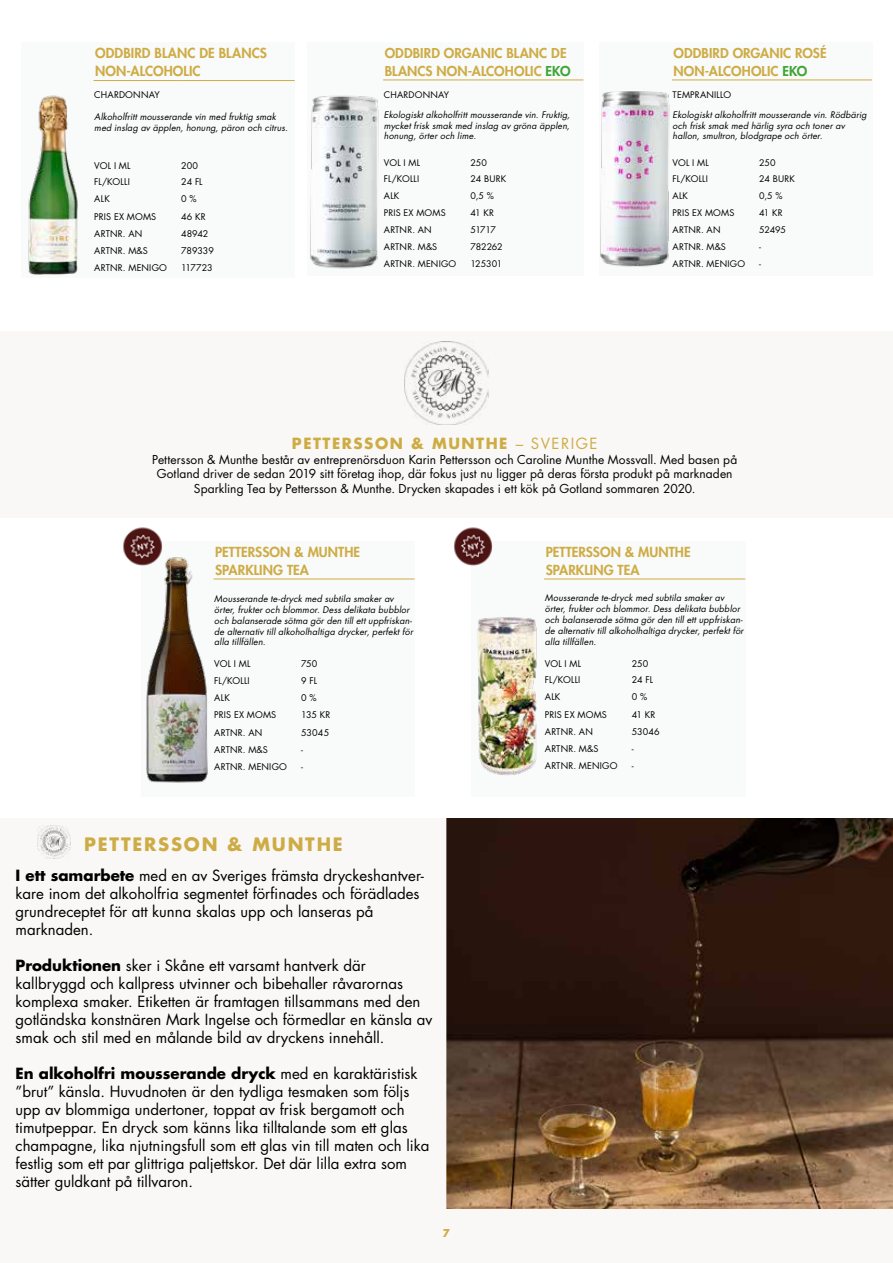
<style>
.page{position:relative;width:893px;height:1263px;background:#fff}
.page>*{position:absolute;margin:0;border:0;box-sizing:border-box;transform-origin:0 0}
.t1{font:700 18px "Futura Std";letter-spacing:.1em;color:#ceac45}
.t2{font:15px/18px "Futura Std";color:#000}
.t3{font:700 15px "Futura Std";letter-spacing:.1em;color:#ceac45}
.t4{font:800 13.5px/18px "Futura Std";letter-spacing:.005em;color:#ceac45}
.t5{font:800 13.35px/17.7px "Futura Std";letter-spacing:.005em;color:#ceac45}
.t6{font:12px/14.4px "Futura Std";letter-spacing:.005em;color:#000;text-align:center}
.t7{font:700 10.5px "Futura Std";color:#ceac45}
.t8{font:italic 9px/10.8px "Futura Std";letter-spacing:.015em;color:#000}
.t9{font:9px "Futura Std";letter-spacing:.02em;color:#000}
.t10{font:italic 8.85px/10.6px "Futura Std";letter-spacing:.015em;color:#000;text-align:justify}
.t11{font:8.85px "Futura Std";letter-spacing:.02em;color:#000}
.s1{color:#3fa535}
.s2{font-weight:400}
.s3{font-weight:700}
</style>
<div class="page">
<div style="left:0;top:1209px;width:893px;height:54px;background:#f9f8f6"></div>
<div style="left:307px;top:42px;width:76px;height:234px;background:#f9fafa"></div>
<img style="left:310px;top:95px;width:69px;height:174px">
<div style="left:383px;top:42px;width:200px;height:234px;background:#f9fafa"></div>
<hr style="left:383px;top:80px;width:87px;height:1px;background:#ceac45">
<hr style="left:470px;top:80px;width:113px;height:1px;background:#ceac45">
<div style="left:599px;top:42px;width:73px;height:234px;background:#f9fafa"></div>
<img style="left:600px;top:91px;width:70px;height:176px">
<div style="left:672px;top:42px;width:200px;height:234px;background:#f9fafa"></div>
<hr style="left:672px;top:80px;width:87px;height:1px;background:#ceac45">
<hr style="left:759px;top:80px;width:113px;height:1px;background:#ceac45">
<div style="left:21px;top:42px;width:73px;height:236px;background:#f9fafa"></div>
<img style="left:28px;top:95px;width:50px;height:180px">
<div style="left:94px;top:42px;width:201px;height:236px;background:#f9fafa"></div>
<hr style="left:94px;top:80px;width:87px;height:1px;background:#ceac45">
<hr style="left:181px;top:80px;width:114px;height:1px;background:#ceac45">
<div style="left:141px;top:541px;width:73px;height:256px;background:#f9fafa"></div>
<div style="left:214px;top:541px;width:201px;height:256px;background:#f9fafa"></div>
<hr style="left:214px;top:579px;width:87px;height:1px;background:#ceac45">
<hr style="left:301px;top:579px;width:114px;height:1px;background:#ceac45">
<div style="left:471px;top:541px;width:73px;height:256px;background:#f9fafa"></div>
<div style="left:544px;top:541px;width:201px;height:256px;background:#f9fafa"></div>
<hr style="left:544px;top:579px;width:88px;height:1px;background:#ceac45">
<hr style="left:632px;top:579px;width:113px;height:1px;background:#ceac45">
<div style="left:0;top:332px;width:893px;height:186px;background:#f9f8f6"></div>
<img style="left:447px;top:819px;width:446px;height:390px">
<div style="left:0;top:819px;width:447px;height:390px;background:#f9f8f6"></div>
<img style="left:405px;top:341px;width:83px;height:84px">
<img style="left:146px;top:557px;width:149px;height:226px">
<img style="left:477px;top:617px;width:60px;height:158px">
<img style="left:453px;top:527px;width:40px;height:39px">
<img style="left:122px;top:527px;width:40px;height:39px">
<img style="left:37px;top:826px;width:34px;height:33px">
<p class="t4" style="left:95px;top:44px;width:173px">ODDBIRD BLANC DE BLANCS<br>NON-ALCOHOLIC</p>
<p class="t9" style="left:94px;top:89px;width:67px">CHARDONNAY</p>
<p class="t8" style="left:94px;top:111px;width:195px">Alkoholfritt mousserande vin med fruktig smak med inslag av äpplen, honung, päron och citrus.</p>
<p class="t9" style="left:94px;top:160px;width:38px">VOL I ML</p>
<p class="t9" style="left:181px;top:160px;width:18px">200</p>
<p class="t9" style="left:94px;top:176px;width:37px">FL/KOLLI</p>
<p class="t9" style="left:181px;top:176px;width:23px">24 FL</p>
<p class="t9" style="left:94px;top:193px;width:17px">ALK</p>
<p class="t9" style="left:181px;top:193px;width:17px">0 %</p>
<p class="t9" style="left:94px;top:211px;width:64px">PRIS EX MOMS</p>
<p class="t9" style="left:181px;top:211px;width:26px">46 KR</p>
<p class="t9" style="left:94px;top:228px;width:50px">ARTNR. AN</p>
<p class="t9" style="left:181px;top:228px;width:29px">48942</p>
<p class="t9" style="left:94px;top:245px;width:55px">ARTNR. M&amp;S</p>
<p class="t9" style="left:181px;top:245px;width:34px">789339</p>
<p class="t9" style="left:94px;top:262px;width:74px">ARTNR. MENIGO</p>
<p class="t9" style="left:181px;top:262px;width:33px">117723</p>
<p class="t5" style="left:385px;top:44px;width:187px">ODDBIRD ORGANIC BLANC DE<br>BLANCS NON-ALCOHOLIC <span class="s1">EKO</span></p>
<p class="t11" style="left:384px;top:89px;width:67px">CHARDONNAY</p>
<p class="t10" style="left:384px;top:110px;width:188px">Ekologiskt alkoholfritt mousserande vin. Fruktig, mycket frisk smak med inslag av gröna äpplen, honung, örter och lime.</p>
<p class="t11" style="left:384px;top:157px;width:38px">VOL I ML</p>
<p class="t11" style="left:470px;top:157px;width:18px">250</p>
<p class="t11" style="left:384px;top:173px;width:37px">FL/KOLLI</p>
<p class="t11" style="left:470px;top:173px;width:37px">24 BURK</p>
<p class="t11" style="left:384px;top:190px;width:17px">ALK</p>
<p class="t11" style="left:470px;top:190px;width:25px">0,5 %</p>
<p class="t11" style="left:384px;top:207px;width:63px">PRIS EX MOMS</p>
<p class="t11" style="left:470px;top:207px;width:25px">41 KR</p>
<p class="t11" style="left:384px;top:224px;width:49px">ARTNR. AN</p>
<p class="t11" style="left:470px;top:224px;width:27px">51717</p>
<p class="t11" style="left:384px;top:241px;width:55px">ARTNR. M&amp;S</p>
<p class="t11" style="left:470px;top:241px;width:34px">782262</p>
<p class="t11" style="left:384px;top:258px;width:74px">ARTNR. MENIGO</p>
<p class="t11" style="left:470px;top:258px;width:33px">125301</p>
<p class="t5" style="left:673px;top:44px;width:155px">ODDBIRD ORGANIC ROSÉ<br>NON-ALCOHOLIC <span class="s1">EKO</span></p>
<p class="t11" style="left:673px;top:89px;width:60px">TEMPRANILLO</p>
<p class="t10" style="left:673px;top:110px;width:196px;text-align:left">Ekologiskt alkoholfritt mousserande vin. Rödbärig och frisk smak med härlig syra och toner av hallon, smultron, blodgrape och örter.</p>
<p class="t11" style="left:673px;top:157px;width:38px">VOL I ML</p>
<p class="t11" style="left:759px;top:157px;width:18px">250</p>
<p class="t11" style="left:673px;top:173px;width:37px">FL/KOLLI</p>
<p class="t11" style="left:759px;top:173px;width:37px">24 BURK</p>
<p class="t11" style="left:673px;top:190px;width:17px">ALK</p>
<p class="t11" style="left:759px;top:190px;width:25px">0,5 %</p>
<p class="t11" style="left:673px;top:207px;width:63px">PRIS EX MOMS</p>
<p class="t11" style="left:759px;top:207px;width:25px">41 KR</p>
<p class="t11" style="left:673px;top:224px;width:49px">ARTNR. AN</p>
<p class="t11" style="left:759px;top:224px;width:29px">52495</p>
<p class="t11" style="left:673px;top:241px;width:55px">ARTNR. M&amp;S</p>
<p class="t11" style="left:759px;top:241px;width:3px">-</p>
<p class="t11" style="left:673px;top:258px;width:74px">ARTNR. MENIGO</p>
<p class="t11" style="left:759px;top:258px;width:3px">-</p>
<p class="t3" style="left:292px;top:434px;width:307px">PETTERSSON &amp; MUNTHE <span class="s2">– SVERIGE</span></p>
<p class="t6" style="left:152px;top:452px;width:586px">Pettersson &amp; Munthe består av entreprenörsduon Karin Pettersson och Caroline Munthe Mossvall. Med basen på<br>Gotland driver de sedan 2019 sitt företag ihop, där fokus just nu ligger på deras första produkt på marknaden<br>Sparkling Tea by Pettersson &amp; Munthe. Drycken skapades i ett kök på Gotland sommaren 2020.</p>
<p class="t4" style="left:215px;top:542px;width:147px">PETTERSSON &amp; MUNTHE<br>SPARKLING TEA</p>
<p class="t8" style="left:214px;top:593px;width:200px">Mousserande te-dryck med subtila smaker av örter, frukter och blommor. Dess delikata bubblor och balanserade sötma gör den till ett uppfriskan&shy;de alternativ till alkoholhaltiga drycker, perfekt för alla tillfällen.</p>
<p class="t9" style="left:214px;top:658px;width:38px">VOL I ML</p>
<p class="t9" style="left:301px;top:658px;width:18px">750</p>
<p class="t9" style="left:214px;top:675px;width:37px">FL/KOLLI</p>
<p class="t9" style="left:301px;top:675px;width:17px">9 FL</p>
<p class="t9" style="left:214px;top:692px;width:17px">ALK</p>
<p class="t9" style="left:301px;top:692px;width:17px">0 %</p>
<p class="t9" style="left:214px;top:709px;width:64px">PRIS EX MOMS</p>
<p class="t9" style="left:301px;top:709px;width:31px">135 KR</p>
<p class="t9" style="left:214px;top:726px;width:50px">ARTNR. AN</p>
<p class="t9" style="left:301px;top:726px;width:30px">53045</p>
<p class="t9" style="left:214px;top:743px;width:55px">ARTNR. M&amp;S</p>
<p class="t9" style="left:301px;top:743px;width:3px">-</p>
<p class="t9" style="left:214px;top:761px;width:74px">ARTNR. MENIGO</p>
<p class="t9" style="left:301px;top:761px;width:3px">-</p>
<p class="t1" style="left:84px;top:832px;width:260px">PETTERSSON &amp; MUNTHE</p>
<p class="t2" style="left:16px;top:866px;width:410px"><span class="s3">I ett samarbete</span> med en av Sveriges främsta dryckeshantver&shy;kare inom det alkoholfria segmentet förfinades och förädlades grundreceptet för att kunna skalas upp och lanseras på marknaden.</p>
<p class="t2" style="left:16px;top:956px;width:418px"><span class="s3">Produktionen</span> sker i Skåne ett varsamt hantverk där kallbryggd och kallpress utvinner och bibehaller råvarornas komplexa smaker. Etiketten är framtagen tillsammans med den gotländska konstnären Mark Ingelse och förmedlar en känsla av smak och stil med en målande bild av dryckens innehåll.</p>
<p class="t2" style="left:16px;top:1064px;width:415px"><span class="s3">En alkoholfri mousserande dryck</span> med en karaktäristisk ”brut” känsla. Huvudnoten är den tydliga tesmaken som följs upp av blommiga undertoner, toppat av frisk bergamott och timutpeppar. En dryck som känns lika tilltalande som ett glas champagne, lika njutningsfull som ett glas vin till maten och lika festlig som ett par glittriga paljettskor. Det där lilla extra som sätter guldkant på tillvaron.</p>
<p class="t7" style="left:443px;top:1226px;width:9px">7</p>
<p class="t4" style="left:546px;top:542px;width:147px">PETTERSSON &amp; MUNTHE<br>SPARKLING TEA</p>
<p class="t8" style="left:545px;top:593px;width:200px">Mousserande te-dryck med subtila smaker av örter, frukter och blommor. Dess delikata bubblor och balanserade sötma gör den till ett uppfriskan&shy;de alternativ till alkoholhaltiga drycker, perfekt för alla tillfällen.</p>
<p class="t9" style="left:545px;top:657px;width:38px">VOL I ML</p>
<p class="t9" style="left:632px;top:657px;width:18px">250</p>
<p class="t9" style="left:545px;top:674px;width:37px">FL/KOLLI</p>
<p class="t9" style="left:632px;top:674px;width:23px">24 FL</p>
<p class="t9" style="left:545px;top:691px;width:17px">ALK</p>
<p class="t9" style="left:632px;top:691px;width:17px">0 %</p>
<p class="t9" style="left:545px;top:708px;width:64px">PRIS EX MOMS</p>
<p class="t9" style="left:632px;top:708px;width:25px">41 KR</p>
<p class="t9" style="left:545px;top:726px;width:50px">ARTNR. AN</p>
<p class="t9" style="left:632px;top:726px;width:29px">53046</p>
<p class="t9" style="left:545px;top:743px;width:55px">ARTNR. M&amp;S</p>
<p class="t9" style="left:632px;top:743px;width:3px">-</p>
<p class="t9" style="left:545px;top:760px;width:74px">ARTNR. MENIGO</p>
<p class="t9" style="left:632px;top:760px;width:3px">-</p>
</div>
